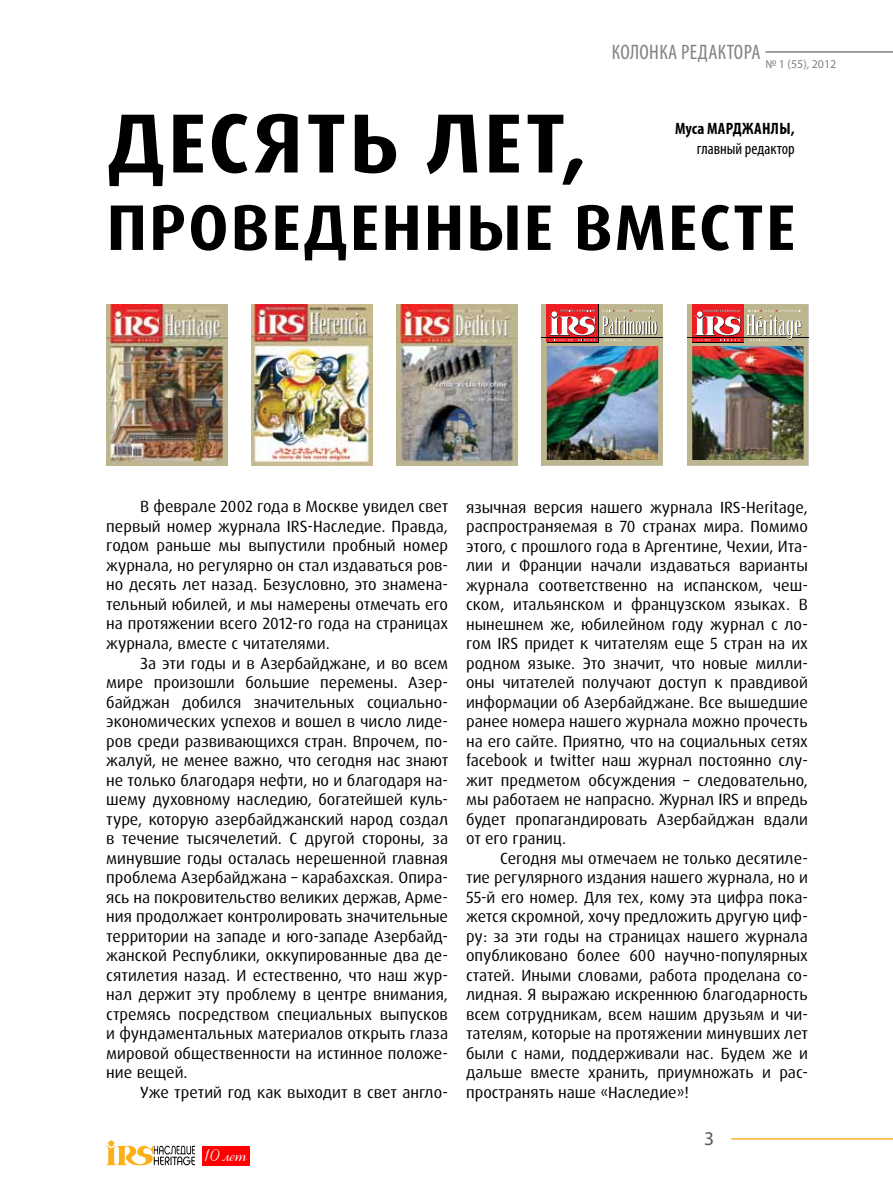
<style>
.page{position:relative;width:893px;height:1191px;background:#fff}
.page>*{position:absolute;margin:0;border:0;box-sizing:border-box;transform-origin:0 0}
.t1{font:700 84px "Dax Pro";color:#000}
.t2{font:700 64.5px "Dax Pro";letter-spacing:.03em;color:#000}
.t3{font:28.2px "Cyrillic Ribbon";color:#fff}
.t4{font:condensed 21px "Myriad Pro";letter-spacing:.02em;color:#808285}
.t5{font:19.5px "Myriad Pro";color:#58595b}
.t6{font:condensed 16.5px "Myriad Pro";color:#000}
.t7{font:700 condensed 16.5px "Myriad Pro";letter-spacing:.02em;color:#000}
.t8{font:16.2px/19.5px "Dax Pro";color:#000;text-align:justify}
.t9{font:12px "Myriad Pro";color:#808285}
</style>
<div class="page">
<svg style="left:106px;top:1140px;width:89px;height:25px"></svg>
<hr style="left:765px;top:51px;width:128px;height:2px;background:#808285">
<hr style="left:731px;top:1138px;width:162px;height:1px;background:#fbaf34">
<div style="left:202px;top:1146px;width:47px;height:19px;background:#f00"></div>
<img style="left:106px;top:304px;width:121px;height:161px">
<img style="left:251px;top:304px;width:121px;height:161px">
<img style="left:397px;top:304px;width:121px;height:161px">
<hr style="left:542px;top:304px;width:2px;height:161px;background:#bcb58e">
<hr style="left:542px;top:337px;width:121px;height:1px;background:#000">
<img style="left:544px;top:304px;width:119px;height:161px">
<hr style="left:687px;top:304px;width:2px;height:161px;background:#bcb58e">
<hr style="left:687px;top:337px;width:121px;height:1px;background:#000">
<img style="left:689px;top:304px;width:119px;height:161px">
<p class="t4" style="left:612px;top:39px;width:150px">КОЛОНКА РЕДАКТОРА</p>
<p class="t9" style="left:765px;top:56px;width:73px">№ 1 (55), 2012</p>
<h1 class="t1" style="left:107px;top:89px;width:481px">Десять лет,</h1>
<h2 class="t2" style="left:107px;top:186px;width:690px">проведенные вместе</h2>
<p class="t7" style="left:675px;top:118px;width:121px">Муса Марджанлы,</p>
<p class="t6" style="left:697px;top:138px;width:99px">главный редактор</p>
<p class="t8" style="left:106px;top:497px;width:344px;text-indent:34px">В феврале 2002 года в Москве увидел свет первый номер журнала IRS-Наследие. Правда, годом раньше мы выпустили пробный номер журнала, но регулярно он стал издаваться ров&shy;но десять лет назад. Безусловно, это знамена&shy;тельный юбилей, и мы намерены отмечать его на протяжении всего 2012-го года на страницах журнала, вместе с читателями.</p>
<p class="t8" style="left:106px;top:653px;width:344px;text-indent:34px">За эти годы и в Азербайджане, и во всем мире произошли большие перемены. Азер&shy;байджан добился значительных социально&shy;экономических успехов и вошел в число лиде&shy;ров среди развивающихся стран. Впрочем, по&shy;жалуй, не менее важно, что сегодня нас знают не только благодаря нефти, но и благодаря на&shy;шему духовному наследию, богатейшей куль&shy;туре, которую азербайджанский народ создал в течение тысячелетий. С другой стороны, за минувшие годы осталась нерешенной главная проблема Азербайджана – карабахская. Опира&shy;ясь на покровительство великих держав, Арме&shy;ния продолжает контролировать значительные территории на западе и юго-западе Азербайд&shy;жанской Республики, оккупированные два де&shy;сятилетия назад. И естественно, что наш жур&shy;нал держит эту проблему в центре внимания, стремясь посредством специальных выпусков и фундаментальных материалов открыть глаза мировой общественности на истинное положе&shy;ние вещей.</p>
<p class="t8" style="left:140px;top:1082px;width:309px">Уже третий год как выходит в свет англо-</p>
<h3 class="t3" style="left:205px;top:1135px;width:46px">10 лет</h3>
<p class="t8" style="left:466px;top:497px;width:343px">язычная версия нашего журнала IRS-Heritage, распространяемая в 70 странах мира. Помимо этого, с прошлого года в Аргентине, Чехии, Ита&shy;лии и Франции начали издаваться варианты журнала соответственно на испанском, чеш&shy;ском, итальянском и французском языках. В нынешнем же, юбилейном году журнал с ло&shy;гом IRS придет к читателям еще 5 стран на их родном языке. Это значит, что новые милли&shy;оны читателей получают доступ к правдивой информации об Азербайджане. Все вышедшие ранее номера нашего журнала можно прочесть на его сайте. Приятно, что на социальных сетях facebook и twitter наш журнал постоянно слу&shy;жит предметом обсуждения – следовательно, мы работаем не напрасно. Журнал IRS и впредь будет пропагандировать Азербайджан вдали от его границ.</p>
<p class="t8" style="left:466px;top:848px;width:344px;text-indent:34px">Сегодня мы отмечаем не только десятиле&shy;тие регулярного издания нашего журнала, но и 55-й его номер. Для тех, кому эта цифра пока&shy;жется скромной, хочу предложить другую циф&shy;ру: за эти годы на страницах нашего журнала опубликовано более 600 научно-популярных статей. Иными словами, работа проделана со&shy;лидная. Я выражаю искреннюю благодарность всем сотрудникам, всем нашим друзьям и чи&shy;тателям, которые на протяжении минувших лет были с нами, поддерживали нас. Будем же и дальше вместе хранить, приумножать и рас&shy;пространять наше «Наследие»!</p>
<p class="t5" style="left:704px;top:1126px;width:12px">3</p>
</div>
